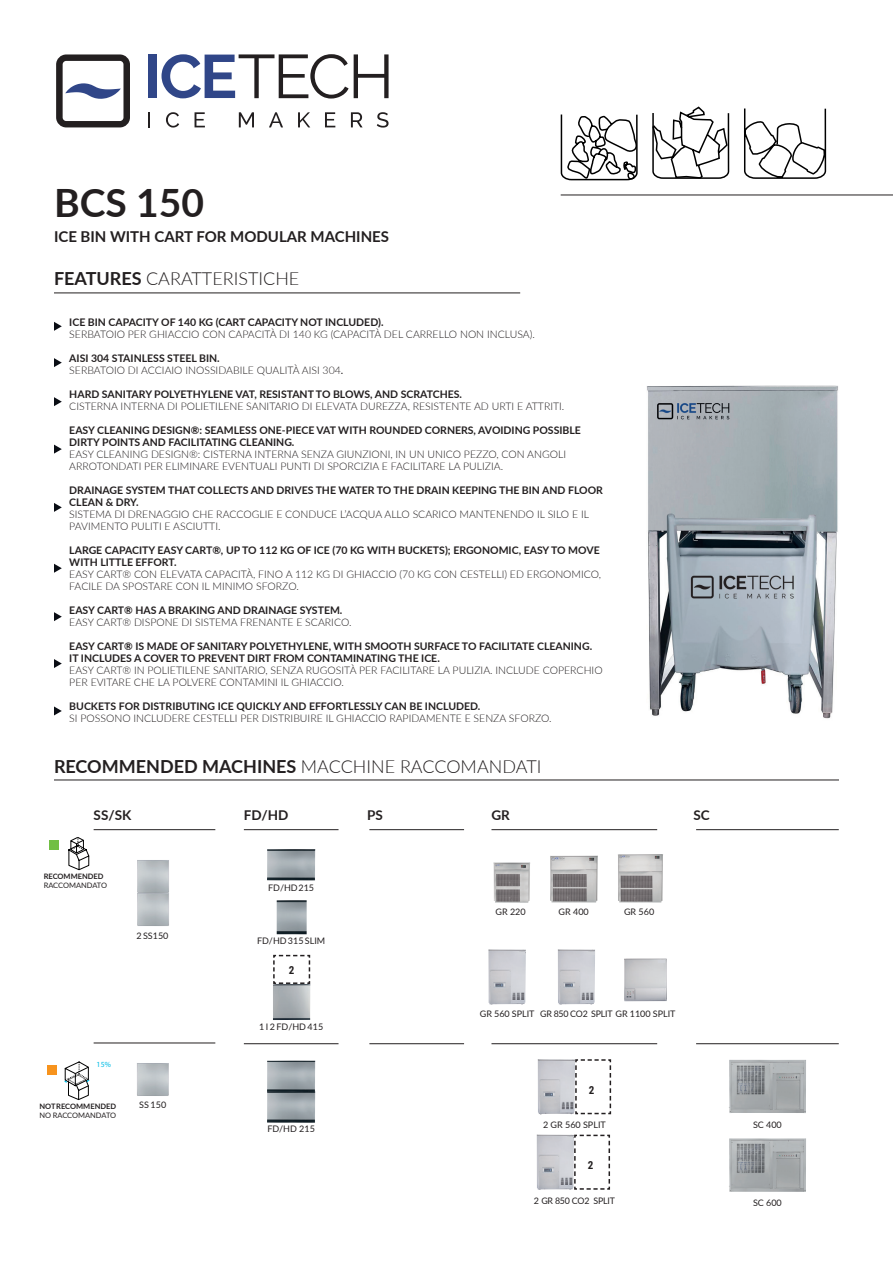
<style>
.page{position:relative;width:893px;height:1263px;background:#fff}
.page>*{position:absolute;margin:0;border:0;box-sizing:border-box;transform-origin:0 0}
.t1{font:700 39px "Lato";color:#231f20}
.t2{font:300 18px "Lato";color:#231f20}
.t3{font:700 15px "Lato";color:#231f20}
.t4{font:700 13.5px "Lato";color:#231f20}
.t5{font:700 11.1px "Roboto Condensed";color:#231f20}
.t6{font:300 10.5px/12px "Lato";color:#231f20}
.t7{font:700 10.5px/12px "Lato";color:#231f20}
.t8{font:9px "Lato";color:#231f20}
.t9{font:9px "Lato";letter-spacing:-.02em;color:#231f20}
.t10{font:7.8px "Myriad Pro";color:#02bce5}
.t11{font:7.5px "Lato";letter-spacing:-.015em;color:#231f20}
.t12{font:700 7.5px "Lato";color:#231f20}
.s1{font-weight:700}
.s2{font-weight:400}
</style>
<div class="page">
<hr style="left:54px;top:293px;width:466px;height:1px;background:#231f20">
<hr style="left:54px;top:780px;width:785px;height:1px;background:#231f20">
<hr style="left:94px;top:829px;width:121px;height:1px;background:#231f20">
<hr style="left:244px;top:829px;width:95px;height:1px;background:#231f20">
<hr style="left:369px;top:829px;width:95px;height:1px;background:#231f20">
<hr style="left:491px;top:829px;width:166px;height:1px;background:#231f20">
<hr style="left:696px;top:829px;width:143px;height:1px;background:#231f20">
<svg style="left:743px;top:108px;width:84px;height:71px"></svg>
<svg style="left:560px;top:114px;width:78px;height:67px"></svg>
<svg style="left:652px;top:106px;width:78px;height:73px"></svg>
<hr style="left:561px;top:195px;width:332px;height:1px;background:#231f20">
<svg style="left:56px;top:54px;width:74px;height:73px"></svg>
<svg style="left:148px;top:112px;width:2px;height:15px"></svg>
<svg style="left:166px;top:112px;width:13px;height:16px"></svg>
<svg style="left:195px;top:112px;width:10px;height:15px"></svg>
<svg style="left:239px;top:112px;width:15px;height:15px"></svg>
<svg style="left:269px;top:112px;width:14px;height:15px"></svg>
<svg style="left:298px;top:112px;width:12px;height:15px"></svg>
<svg style="left:325px;top:112px;width:10px;height:15px"></svg>
<svg style="left:351px;top:112px;width:12px;height:15px"></svg>
<svg style="left:377px;top:112px;width:12px;height:16px"></svg>
<div style="left:149px;top:55px;width:8px;height:43px;background:#304688"></div>
<svg style="left:162px;top:54px;width:227px;height:45px"></svg>
<svg style="left:54px;top:322px;width:8px;height:9px"></svg>
<svg style="left:54px;top:358px;width:8px;height:9px"></svg>
<svg style="left:54px;top:397px;width:8px;height:9px"></svg>
<svg style="left:54px;top:445px;width:8px;height:9px"></svg>
<svg style="left:54px;top:503px;width:8px;height:9px"></svg>
<svg style="left:54px;top:612px;width:8px;height:9px"></svg>
<svg style="left:54px;top:564px;width:8px;height:9px"></svg>
<svg style="left:54px;top:659px;width:8px;height:9px"></svg>
<svg style="left:54px;top:706px;width:8px;height:9px"></svg>
<hr style="left:94px;top:1042px;width:121px;height:1px;background:#231f20">
<hr style="left:244px;top:1043px;width:95px;height:1px;background:#231f20">
<hr style="left:369px;top:1043px;width:95px;height:1px;background:#231f20">
<hr style="left:491px;top:1043px;width:166px;height:1px;background:#231f20">
<hr style="left:696px;top:1043px;width:143px;height:1px;background:#231f20">
<img style="left:137px;top:860px;width:32px;height:66px">
<img style="left:137px;top:1063px;width:32px;height:33px">
<img style="left:267px;top:1061px;width:48px;height:62px">
<img style="left:729px;top:1059px;width:77px;height:54px">
<img style="left:729px;top:1138px;width:77px;height:54px">
<img style="left:538px;top:1059px;width:30px;height:55px">
<img style="left:536px;top:1134px;width:30px;height:56px">
<div style="left:50px;top:840px;width:9px;height:10px;background:#71bf44"></div>
<svg style="left:68px;top:837px;width:21px;height:33px"></svg>
<div style="left:47px;top:1065px;width:10px;height:10px;background:#f7931d"></div>
<svg style="left:64px;top:1061px;width:25px;height:39px"></svg>
<img style="left:647px;top:385px;width:191px;height:334px">
<img style="left:550px;top:856px;width:48px;height:46px">
<img style="left:618px;top:854px;width:45px;height:48px">
<img style="left:493px;top:862px;width:37px;height:41px">
<img style="left:267px;top:849px;width:48px;height:31px">
<img style="left:277px;top:900px;width:30px;height:34px">
<img style="left:273px;top:985px;width:37px;height:35px">
<svg style="left:273px;top:954px;width:38px;height:31px"></svg>
<img style="left:488px;top:949px;width:38px;height:56px">
<svg style="left:518px;top:952px;width:7px;height:2px"></svg>
<img style="left:558px;top:949px;width:37px;height:56px">
<svg style="left:588px;top:952px;width:7px;height:2px"></svg>
<img style="left:624px;top:958px;width:43px;height:43px">
<svg style="left:658px;top:960px;width:7px;height:3px"></svg>
<svg style="left:568px;top:1059px;width:44px;height:56px"></svg>
<svg style="left:566px;top:1134px;width:45px;height:56px"></svg>
<h1 class="t1" style="left:54px;top:174px;width:152px">BCS 150</h1>
<h3 class="t3" style="left:54px;top:225px;width:337px">ICE BIN WITH CART FOR MODULAR MACHINES</h3>
<h2 class="t2" style="left:54px;top:266px;width:247px"><span class="s1">FEATURES</span> CARATTERISTICHE</h2>
<p class="t7" style="left:69px;top:316px;width:316px">ICE BIN CAPACITY OF 140 KG (CART CAPACITY NOT INCLUDED).</p>
<p class="t6" style="left:69px;top:328px;width:467px">SERBATOIO PER GHIACCIO CON CAPACITÀ DI 140 KG (CAPACITÀ DEL CARRELLO NON INCLUSA).</p>
<p class="t6" style="left:69px;top:352px;width:276px"><span class="s1">AISI 304 STAINLESS STEEL BIN.<br></span>SERBATOIO DI ACCIAIO INOSSIDABILE QUALITÀ AISI 304<span class="s2">.</span></p>
<p class="t7" style="left:69px;top:388px;width:394px">HARD SANITARY POLYETHYLENE VAT, RESISTANT TO BLOWS, AND SCRATCHES.</p>
<p class="t6" style="left:69px;top:400px;width:497px">CISTERNA INTERNA DI POLIETILENE SANITARIO DI ELEVATA DUREZZA, RESISTENTE AD URTI E ATTRITI.</p>
<p class="t7" style="left:69px;top:424px;width:513px">EASY CLEANING DESIGN®: SEAMLESS ONE-PIECE VAT WITH ROUNDED CORNERS, AVOIDING POSSIBLE<br>DIRTY POINTS AND FACILITATING CLEANING.</p>
<p class="t6" style="left:69px;top:448px;width:498px">EASY CLEANING DESIGN®: CISTERNA INTERNA SENZA GIUNZIONI, IN UN UNICO PEZZO, CON ANGOLI<br>ARROTONDATI PER ELIMINARE EVENTUALI PUNTI DI SPORCIZIA E FACILITARE LA PULIZIA.</p>
<p class="t7" style="left:69px;top:484px;width:535px">DRAINAGE SYSTEM THAT COLLECTS AND DRIVES THE WATER TO THE DRAIN KEEPING THE BIN AND FLOOR<br>CLEAN &amp; DRY.</p>
<p class="t6" style="left:69px;top:508px;width:521px">SISTEMA DI DRENAGGIO CHE RACCOGLIE E CONDUCE L’ACQUA ALLO SCARICO MANTENENDO IL SILO E IL<br>PAVIMENTO PULITI E ASCIUTTI.</p>
<p class="t7" style="left:69px;top:544px;width:532px">LARGE CAPACITY EASY CART®, UP TO 112 KG OF ICE (70 KG WITH BUCKETS); ERGONOMIC, EASY TO MOVE<br>WITH LITTLE EFFORT.</p>
<p class="t6" style="left:69px;top:568px;width:533px">EASY CART® CON ELEVATA CAPACITÀ, FINO A 112 KG DI GHIACCIO (70 KG CON CESTELLI) ED ERGONOMICO,<br>FACILE DA SPOSTARE CON IL MINIMO SFORZO.</p>
<p class="t7" style="left:69px;top:604px;width:275px">EASY CART® HAS A BRAKING AND DRAINAGE SYSTEM.</p>
<p class="t6" style="left:69px;top:616px;width:284px">EASY CART® DISPONE DI SISTEMA FRENANTE E SCARICO.</p>
<p class="t7" style="left:69px;top:640px;width:524px">EASY CART® IS MADE OF SANITARY POLYETHYLENE, WITH SMOOTH SURFACE TO FACILITATE CLEANING.<br>IT INCLUDES A COVER TO PREVENT DIRT FROM CONTAMINATING THE ICE.</p>
<p class="t6" style="left:69px;top:664px;width:535px">EASY CART® IN POLIETILENE SANITARIO, SENZA RUGOSITÀ PER FACILITARE LA PULIZIA. INCLUDE COPERCHIO<br>PER EVITARE CHE LA POLVERE CONTAMINI IL GHIACCIO.</p>
<p class="t7" style="left:69px;top:700px;width:413px">BUCKETS FOR DISTRIBUTING ICE QUICKLY AND EFFORTLESSLY CAN BE INCLUDED.</p>
<p class="t6" style="left:69px;top:712px;width:484px">SI POSSONO INCLUDERE CESTELLI PER DISTRIBUIRE IL GHIACCIO RAPIDAMENTE E SENZA SFORZO.</p>
<h2 class="t2" style="left:54px;top:754px;width:489px"><span class="s1">RECOMMENDED MACHINES</span> MACCHINE RACCOMANDATI</h2>
<p class="t4" style="left:94px;top:805px;width:39px">SS/SK</p>
<p class="t4" style="left:244px;top:805px;width:46px">FD/HD</p>
<p class="t4" style="left:367px;top:805px;width:17px">PS</p>
<p class="t4" style="left:491px;top:805px;width:20px">GR</p>
<p class="t4" style="left:693px;top:805px;width:18px">SC</p>
<p class="t12" style="left:44px;top:871px;width:61px">RECOMMENDED</p>
<p class="t11" style="left:44px;top:880px;width:65px">RACCOMANDATO</p>
<p class="t8" style="left:136px;top:929px;width:34px">2 SS150</p>
<p class="t10" style="left:97px;top:1060px;width:16px">15%</p>
<p class="t12" style="left:39px;top:1100px;width:78px">NOT RECOMMENDED</p>
<p class="t11" style="left:39px;top:1109px;width:78px">NO RACCOMANDATO</p>
<p class="t8" style="left:139px;top:1098px;width:28px">SS 150</p>
<p class="t8" style="left:268px;top:881px;width:48px">FD/HD 215</p>
<p class="t8" style="left:257px;top:934px;width:70px">FD/HD 315 SLIM</p>
<p class="t5" style="left:289px;top:962px;width:7px">2</p>
<p class="t8" style="left:259px;top:1021px;width:66px">1 I 2 FD/HD 415</p>
<p class="t8" style="left:267px;top:1123px;width:49px">FD/HD 215</p>
<p class="t8" style="left:496px;top:905px;width:32px">GR 220</p>
<p class="t8" style="left:559px;top:905px;width:32px">GR 400</p>
<p class="t8" style="left:624px;top:905px;width:32px">GR 560</p>
<p class="t8" style="left:480px;top:1007px;width:197px">GR 560 SPLIT GR 850 CO2 SPLIT GR 1100 SPLIT</p>
<p class="t5" style="left:589px;top:1082px;width:7px">2</p>
<p class="t8" style="left:543px;top:1118px;width:64px">2 GR 560 SPLIT</p>
<p class="t5" style="left:588px;top:1157px;width:7px">2</p>
<p class="t9" style="left:534px;top:1195px;width:83px">2 GR 850 CO2 SPLIT</p>
<p class="t8" style="left:753px;top:1118px;width:30px">SC 400</p>
<p class="t8" style="left:753px;top:1196px;width:30px">SC 600</p>
</div>
